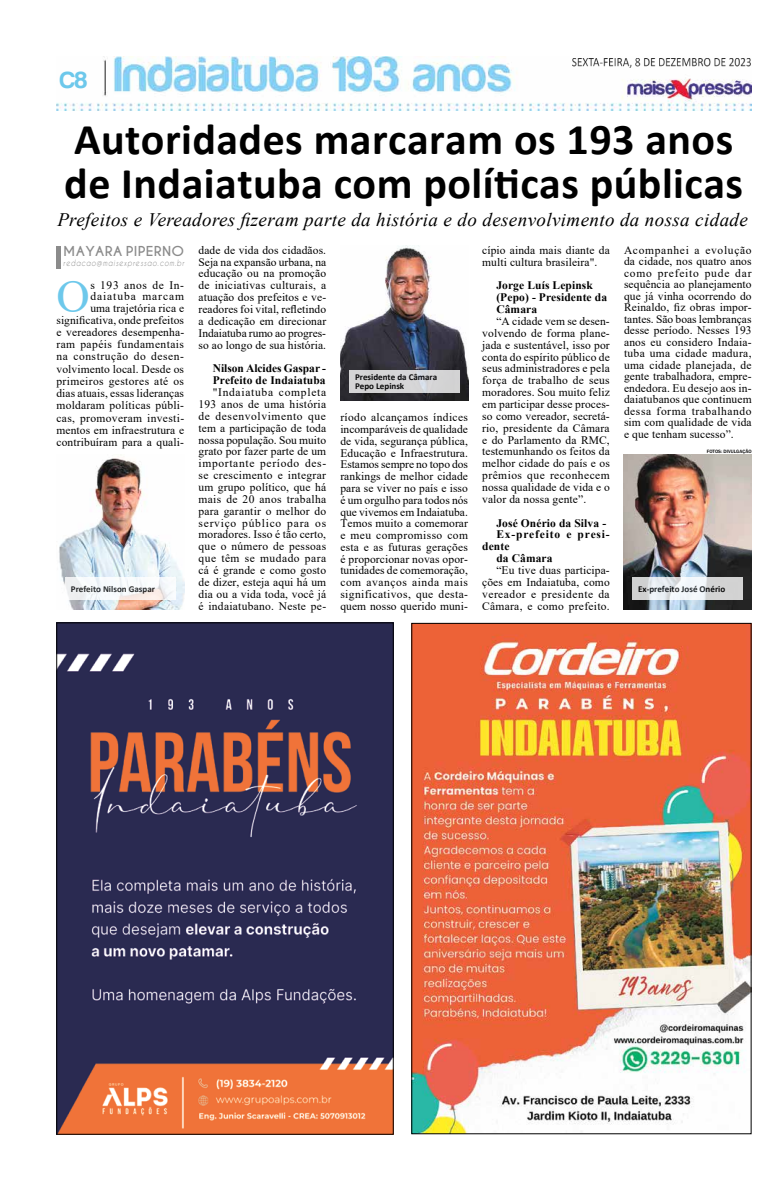
<style>
.page{position:relative;width:780px;height:1191px;background:#fff}
.page>*{position:absolute;margin:0;border:0;box-sizing:border-box;transform-origin:0 0}
.t1{font:46.2px "Times New Roman";color:#6dc8eb}
.t2{font:700 44px/44px "Calibri";letter-spacing:.01em;color:#000}
.t3{font:24px "Harabara";color:#6dc8eb}
.t4{font:italic 19px "Times New Roman";letter-spacing:.02em;color:#000}
.t5{font:700 12.9px "Caviar Dreams";letter-spacing:.025em;color:#8b8b8b;scale:1.07 1}
.t6{font:11.5px/11.9px "Times New Roman";letter-spacing:.01em;color:#000;text-align:justify}
.t7{font:700 11.5px/11.9px "Times New Roman";letter-spacing:.01em;color:#000}
.t8{font:700 11.5px "Times New Roman";letter-spacing:.075em;color:#000}
.t9{font:700 9px/9px "Calibri";color:#000}
.t10{font:italic 8.3px "Caviar Dreams";letter-spacing:.11em;color:#8b8b8b;scale:.83 1}
.t11{font:500 4.9px "Franklin Gothic";color:#000}
</style>
<div class="page">
<img style="left:57px;top:57px;width:694px;height:53px">
<img style="left:572px;top:59px;width:178px;height:9px">
<img style="left:59px;top:458px;width:125px;height:151px">
<img style="left:340px;top:246px;width:128px;height:154px">
<img style="left:624px;top:455px;width:127px;height:154px">
<img style="left:413px;top:625px;width:336px;height:507px">
<img style="left:58px;top:624px;width:334px;height:508px">
<hr style="left:57px;top:246px;width:4px;height:22px;background:#8b8b8b">
<svg style="left:65px;top:577px;width:110px;height:23px"></svg>
<div style="left:349px;top:370px;width:110px;height:23px;background:#d4d4d5"></div>
<svg style="left:632px;top:577px;width:110px;height:23px"></svg>
<h3 class="t3" style="left:60px;top:67px;width:29px">C8</h3>
<h2 class="t2" style="left:64px;top:116px;width:680px">Autoridades marcaram os 193 anos de Indaiatuba com políticas públicas</h2>
<h3 class="t4" style="left:57px;top:206px;width:692px">Prefeitos e Vereadores fizeram parte da história e do desenvolvimento da nossa cidade</h3>
<p class="t5" style="left:63px;top:243px;width:114px">MAYARA PIPERNO</p>
<p class="t10" style="left:63px;top:258px;width:147px">redacao@maisexpressao.com.br</p>
<h1 class="t1" style="left:56px;top:263px;width:35px">O</h1>
<p class="t6" style="left:56px;top:278px;width:129px;text-align:right">s 193 anos de In&shy;daiatuba marcam<br>uma trajetória rica e significativa, onde prefeitos e vereadores desempenha&shy;ram papéis fundamentais na construção do desen&shy;volvimento local. Desde os primeiros gestores até os dias atuais, essas lideranças moldaram políticas públi&shy;cas, promoveram investi&shy;mentos em infraestrutura e contribuíram para a quali-</p>
<p class="t9" style="left:71px;top:584px;width:85px">Prefeito Nilson Gaspar</p>
<p class="t6" style="left:198px;top:243px;width:129px">dade de vida dos cidadãos.<br>Seja na expansão urbana, na educação ou na promoção de iniciativas culturais, a atuação dos prefeitos e ve&shy;readores foi vital, refletindo a dedicação em direcionar Indaiatuba rumo ao progres&shy;so ao longo de sua história.</p>
<p class="t7" style="left:213px;top:362px;width:115px">Nilson Alcides Gaspar -<br>Prefeito de Indaiatuba</p>
<p class="t6" style="left:198px;top:386px;width:129px;text-indent:14px">"Indaiatuba completa 193 anos de uma história de desenvolvimento que tem a participação de toda nossa população. Sou muito grato por fazer parte de um importante período des&shy;se crescimento e integrar um grupo político, que há mais de 20 anos trabalha para garantir o melhor do serviço público para os moradores. Isso é tão certo, que o número de pessoas que têm se mudado para cá é grande e como gosto de dizer, esteja aqui há um dia ou a vida toda, você já é indaiatubano. Neste pe-</p>
<p class="t9" style="left:355px;top:373px;width:84px">Presidente da Câmara<br>Pepo Lepinsk</p>
<p class="t6" style="left:340px;top:411px;width:129px">ríodo alcançamos índices incomparáveis de qualidade de vida, segurança pública, Educação e Infraestrutura.<br>Estamos sempre no topo dos rankings de melhor cidade para se viver no país e isso é um orgulho para todos nós que vivemos em Indaiatuba.<br>Temos muito a comemorar e meu compromisso com esta e as futuras gerações é proporcionar novas opor&shy;tunidades de comemoração, com avanços ainda mais significativos, que desta&shy;quem nosso querido muni-</p>
<p class="t6" style="left:482px;top:244px;width:129px">cípio ainda mais diante da multi cultura brasileira".</p>
<p class="t7" style="left:496px;top:279px;width:112px">Jorge Luís Lepinsk (Pepo) - Presidente da<br>Câmara</p>
<p class="t6" style="left:482px;top:315px;width:129px;text-indent:14px">“A cidade vem se desen&shy;volvendo de forma plane&shy;jada e sustentável, isso por conta do espírito público de seus administradores e pela força de trabalho de seus moradores. Sou muito feliz em participar desse proces&shy;so como vereador, secretá&shy;rio, presidente da Câmara e do Parlamento da RMC, testemunhando os feitos da melhor cidade do país e os prêmios que reconhecem nossa qualidade de vida e o valor da nossa gente”.</p>
<p class="t7" style="left:496px;top:516px;width:111px">José Onério da Silva -</p>
<p class="t8" style="left:496px;top:526px;width:115px">Ex-prefeito e presi-</p>
<p class="t7" style="left:482px;top:540px;width:29px">dente</p>
<p class="t7" style="left:496px;top:552px;width:58px">da Câmara</p>
<p class="t6" style="left:482px;top:564px;width:129px;text-indent:14px">“Eu tive duas participa&shy;ções em Indaiatuba, como vereador e presidente da Câmara, e como prefeito.</p>
<p class="t6" style="left:624px;top:244px;width:129px;line-height:11.5px">Acompanhei a evolução da cidade, nos quatro anos como prefeito pude dar sequência ao planejamento que já vinha ocorrendo do Reinaldo, fiz obras impor&shy;tantes. São boas lembranças desse período. Nesses 193 anos eu considero Indaia&shy;tuba uma cidade madura, uma cidade planejada, de gente trabalhadora, empre&shy;endedora. Eu desejo aos in&shy;daiatubanos que continuem dessa forma trabalhando sim com qualidade de vida e que tenham sucesso”.</p>
<p class="t11" style="left:706px;top:448px;width:46px">FOTOS: DIVULGAÇÃO</p>
<p class="t9" style="left:638px;top:584px;width:89px">Ex-prefeito José Onério</p>
</div>
